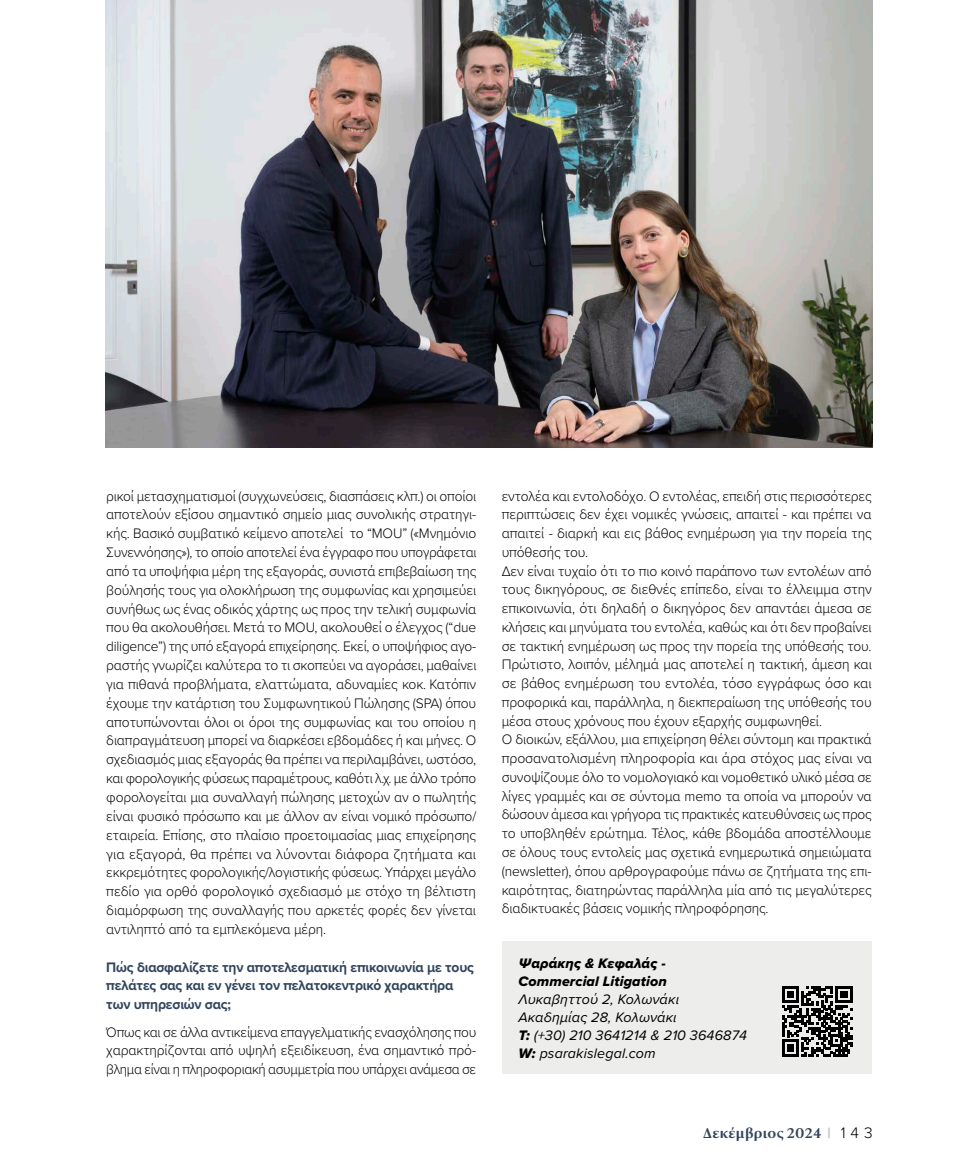
<style>
.page{position:relative;width:978px;height:1170px;background:#fff}
.page>*{position:absolute;margin:0;border:0;box-sizing:border-box;transform-origin:0 0}
.t1{font:300 14.25px/18.9px "Proxima Nova";letter-spacing:-.01em;color:#000;text-align:justify;scale:.96 1}
.t2{font:300 14.25px/18.8px "Proxima Nova";letter-spacing:-.01em;color:#000;text-align:justify}
.t3{font:italic 14.25px/18px "Proxima Nova";letter-spacing:.01em;color:#000}
.t4{font:700 14.25px/18.9px "Proxima Nova";letter-spacing:-.01em;color:#32455d}
.t5{font:600 13.5px "Ivy Presto Text";letter-spacing:.02em;color:#32455d;scale:1.07 1}
.s1{font-family:"Proxima Nova Extrabld It";font-style:normal}
.s2{font-family:"Proxima Nova Extrabld";font-weight:400;font-size:15px;color:#c5c5c5}
.s3{font-family:"Proxima Nova";font-weight:300;font-size:15.75px;color:#000}
</style>
<div class="page">
<div style="left:502px;top:941px;width:370px;height:133px;background:#ededec"></div>
<img style="left:106px;top:0;width:766px;height:448px">
<svg style="left:782px;top:986px;width:70px;height:70px"></svg>
<p class="t1" style="left:106px;top:485px;width:387px">ρικοί μετασχηματισμοί (συγχωνεύσεις, διασπάσεις κλπ.) οι οποίοι αποτελούν εξίσου σημαντικό σημείο μιας συνολικής στρατηγι&shy;κής. Βασικό συμβατικό κείμενο αποτελεί το “MOU” («Μνημόνιο Συνεννόησης»), το οποίο αποτελεί ένα έγγραφο που υπογράφεται από τα υποψήφια μέρη της εξαγοράς, συνιστά επιβεβαίωση της βούλησής τους για ολοκλήρωση της συμφωνίας και χρησιμεύει συνήθως ως ένας οδικός χάρτης ως προς την τελική συμφωνία που θα ακολουθήσει. Μετά το MOU, ακολουθεί ο έλεγχος (“due diligence”) της υπό εξαγορά επιχείρησης. Εκεί, ο υποψήφιος αγο&shy;ραστής γνωρίζει καλύτερα το τι σκοπεύει να αγοράσει, μαθαίνει για πιθανά προβλήματα, ελαττώματα, αδυναμίες κοκ. Κατόπιν έχουμε την κατάρτιση του Συμφωνητικού Πώλησης (SPA) όπου αποτυπώνονται όλοι οι όροι της συμφωνίας και του οποίου η διαπραγμάτευση μπορεί να διαρκέσει εβδομάδες ή και μήνες. Ο σχεδιασμός μιας εξαγοράς θα πρέπει να περιλαμβάνει, ωστόσο, και φορολογικής φύσεως παραμέτρους, καθότι λ.χ. με άλλο τρόπο φορολογείται μια συναλλαγή πώλησης μετοχών αν ο πωλητής είναι φυσικό πρόσωπο και με άλλον αν είναι νομικό πρόσωπο/ εταιρεία. Επίσης, στο πλαίσιο προετοιμασίας μιας επιχείρησης για εξαγορά, θα πρέπει να λύνονται διάφορα ζητήματα και εκκρεμότητες φορολογικής/λογιστικής φύσεως. Υπάρχει μεγάλο πεδίο για ορθό φορολογικό σχεδιασμό με στόχο τη βέλτιστη διαμόρφωση της συναλλαγής που αρκετές φορές δεν γίνεται αντιληπτό από τα εμπλεκόμενα μέρη.</p>
<p class="t4" style="left:106px;top:956px;width:369px">Πώς διασφαλίζετε την αποτελεσματική επικοινωνία με τους πελάτες σας και εν γένει τον πελατοκεντρικό χαρακτήρα των υπηρεσιών σας;</p>
<p class="t1" style="left:106px;top:1021px;width:387px">Όπως και σε άλλα αντικείμενα επαγγελματικής ενασχόλησης που χαρακτηρίζονται από υψηλή εξειδίκευση, ένα σημαντικό πρό&shy;βλημα είναι η πληροφοριακή ασυμμετρία που υπάρχει ανάμεσα σε</p>
<p class="t2" style="left:502px;top:485px;width:371px">εντολέα και εντολοδόχο. Ο εντολέας, επειδή στις περισσότερες περιπτώσεις δεν έχει νομικές γνώσεις, απαιτεί - και πρέπει να απαιτεί - διαρκή και εις βάθος ενημέρωση για την πορεία της υπόθεσής του.</p>
<p class="t2" style="left:502px;top:560px;width:372px">Δεν είναι τυχαίο ότι το πιο κοινό παράπονο των εντολέων από τους δικηγόρους, σε διεθνές επίπεδο, είναι το έλλειμμα στην επικοινωνία, ότι δηλαδή ο δικηγόρος δεν απαντάει άμεσα σε κλήσεις και μηνύματα του εντολέα, καθώς και ότι δεν προβαίνει σε τακτική ενημέρωση ως προς την πορεία της υπόθεσής του.<br>Πρώτιστο, λοιπόν, μέλημά μας αποτελεί η τακτική, άμεση και σε βάθος ενημέρωση του εντολέα, τόσο εγγράφως όσο και προφορικά και, παράλληλα, η διεκπεραίωση της υπόθεσής του μέσα στους χρόνους που έχουν εξαρχής συμφωνηθεί.</p>
<p class="t2" style="left:502px;top:729px;width:372px">Ο διοικών, εξάλλου, μια επιχείρηση θέλει σύντομη και πρακτικά προσανατολισμένη πληροφορία και άρα στόχος μας είναι να συνοψίζουμε όλο το νομολογιακό και νομοθετικό υλικό μέσα σε λίγες γραμμές και σε σύντομα memo τα οποία να μπορούν να δώσουν άμεσα και γρήγορα τις πρακτικές κατευθύνσεις ως προς το υποβληθέν ερώτημα. Τέλος, κάθε βδομάδα αποστέλλουμε σε όλους τους εντολείς μας σχετικά ενημερωτικά σημειώματα (newsletter), όπου αρθρογραφούμε πάνω σε ζητήματα της επι&shy;καιρότητας, διατηρώντας παράλληλα μία από τις μεγαλύτερες διαδικτυακές βάσεις νομικής πληροφόρησης.</p>
<p class="t3" style="left:518px;top:953px;width:230px"><span class="s1">Ψαράκης &amp; Κεφαλάς -<br>Commercial Litigation<br></span>Λυκαβηττού 2, Κολωνάκι<br>Ακαδημίας 28, Κολωνάκι<br><span class="s1">T:</span> (+30) 210 3641214 &amp; 210 3646874<br><span class="s1">W:</span> psarakislegal.com</p>
<p class="t5" style="left:703px;top:1122px;width:160px">Δεκέμβριος 2024 <span class="s2">|</span> <span class="s3">1 4 3</span></p>
</div>
